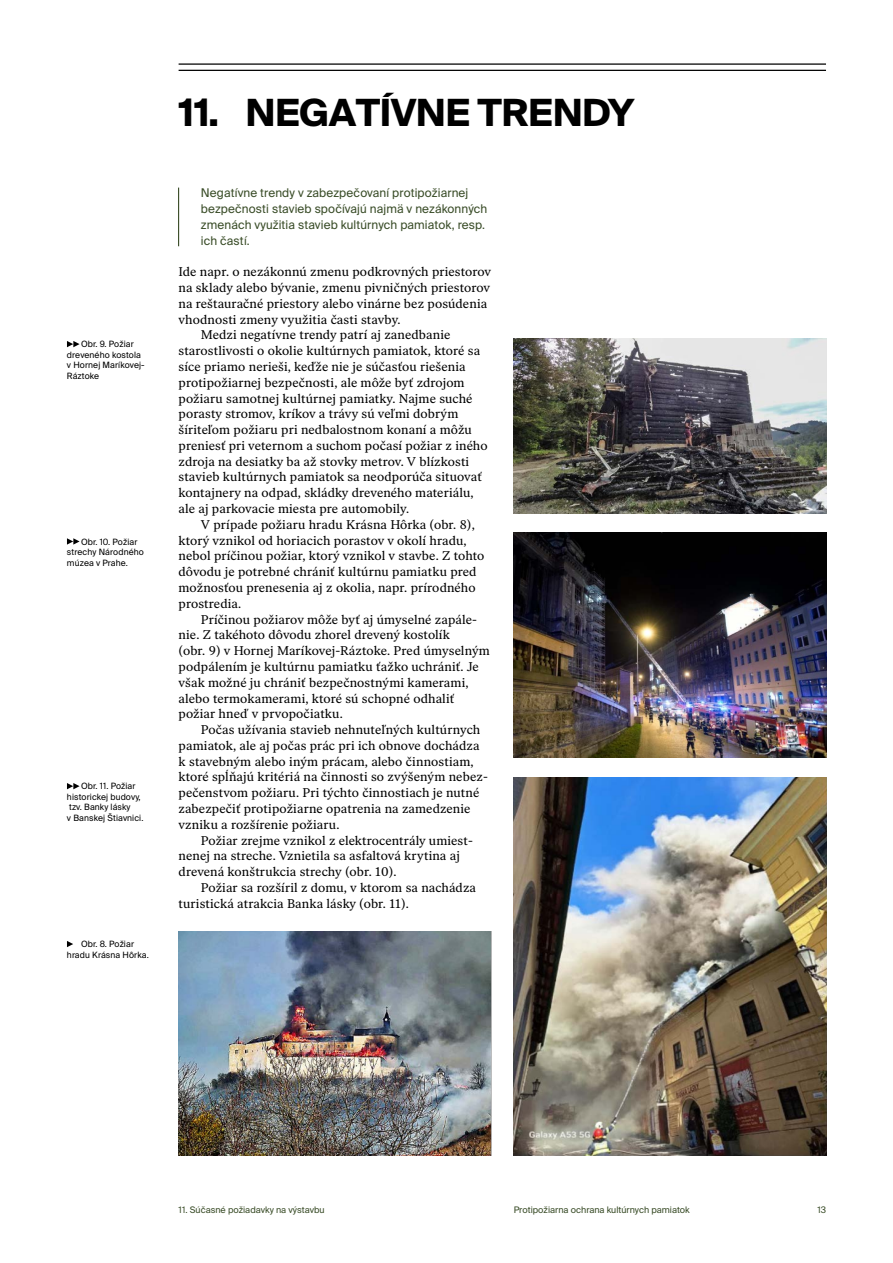
<style>
.page{position:relative;width:893px;height:1263px;background:#fff}
.page>*{position:absolute;margin:0;border:0;box-sizing:border-box;transform-origin:0 0}
.t1{font:700 37.5px "Suisse Intl";letter-spacing:-.015em;color:#000}
.T1{font:12.6px/15.8px "Ivar Text";letter-spacing:.015em;color:#000}
.TH1{font:12px/15.8px "Suisse Intl";letter-spacing:.01em;color:#394c27}
.t2{font:9px "Suisse Intl";color:#394c27}
.M1_-Popisky{font:8.7px/10.5px "Suisse Intl";letter-spacing:.015em;color:#000}
.s1{font-size:37.8px}
</style>
<div class="page">
<hr style="left:179px;top:63px;width:647px;height:2px;background:#000">
<hr style="left:179px;top:70px;width:647px;height:1px;background:#000">
<hr style="left:178px;top:188px;width:1px;height:58px;background:#394c27">
<img style="left:179px;top:931px;width:312px;height:225px">
<svg style="left:67px;top:941px;width:6px;height:6px"></svg>
<img style="left:513px;top:339px;width:313px;height:175px">
<svg style="left:67px;top:341px;width:13px;height:6px"></svg>
<img style="left:513px;top:532px;width:313px;height:226px">
<svg style="left:67px;top:538px;width:13px;height:7px"></svg>
<img style="left:513px;top:777px;width:313px;height:379px">
<svg style="left:67px;top:783px;width:13px;height:6px"></svg>
<p class="M1_-Popisky" style="left:67px;top:339px;width:79px;text-indent:14px">Obr. 9. Požiar dreveného kostola v Hornej Maríkovej-<br>Ráztoke</p>
<p class="M1_-Popisky" style="left:67px;top:536px;width:78px;text-indent:14px">Obr. 10. Požiar strechy Národného múzea v Prahe.</p>
<p class="M1_-Popisky" style="left:67px;top:781px;width:78px;text-indent:14px">Obr. 11. Požiar historickej budovy, tzv. Banky lásky<br>v Banskej Štiavnici.</p>
<p class="M1_-Popisky" style="left:67px;top:939px;width:83px;text-align:center">Obr. 8. Požiar<br>hradu Krásna Hôrka.</p>
<p class="t1" style="left:179px;top:91px;width:457px"><span class="s1">11.</span> NEGATÍVNE TRENDY</p>
<p class="TH1" style="left:201px;top:185px;width:288px">Negatívne trendy v zabezpečovaní protipožiarnej bezpečnosti stavieb spočívajú najmä v nezákonných zmenách využitia stavieb kultúrnych pamiatok, resp. ich častí.</p>
<p class="T1" style="left:179px;top:264px;width:314px">Ide napr. o nezákonnú zmenu podkrovných priestorov na sklady alebo bývanie, zmenu pivničných priestorov na reštauračné priestory alebo vinárne bez posúdenia vhodnosti zmeny využitia časti stavby.</p>
<p class="T1" style="left:179px;top:327px;width:311px;text-indent:22px">Medzi negatívne trendy patrí aj zanedbanie starostlivosti o okolie kultúrnych pamiatok, ktoré sa síce priamo nerieši, keďže nie je súčasťou riešenia protipožiarnej bezpečnosti, ale môže byť zdrojom požiaru samotnej kultúrnej pamiatky. Najme suché porasty stromov, kríkov a trávy sú veľmi dobrým šíriteľom požiaru pri nedbalostnom konaní a môžu preniesť pri veternom a suchom počasí požiar z iného zdroja na desiatky ba až stovky metrov. V blízkosti stavieb kultúrnych pamiatok sa neodporúča situovať kontajnery na odpad, skládky dreveného materiálu, ale aj parkovacie miesta pre automobily.</p>
<p class="T1" style="left:179px;top:517px;width:307px;text-indent:22px">V prípade požiaru hradu Krásna Hôrka (obr. 8), ktorý vznikol od horiacich porastov v okolí hradu, nebol príčinou požiar, ktorý vznikol v stavbe. Z tohto dôvodu je potrebné chrániť kultúrnu pamiatku pred možnosťou prenesenia aj z okolia, napr. prírodného prostredia.</p>
<p class="T1" style="left:179px;top:611px;width:313px;text-indent:22px">Príčinou požiarov môže byť aj úmyselné zapále&shy;nie. Z takéhoto dôvodu zhorel drevený kostolík<br>(obr. 9) v Hornej Maríkovej-Ráztoke. Pred úmyselným podpálením je kultúrnu pamiatku ťažko uchrániť. Je však možné ju chrániť bezpečnostnými kamerami, alebo termokamerami, ktoré sú schopné odhaliť požiar hneď v prvopočiatku.</p>
<p class="T1" style="left:179px;top:722px;width:311px;text-indent:22px">Počas užívania stavieb nehnuteľných kultúrnych pamiatok, ale aj počas prác pri ich obnove dochádza k stavebným alebo iným prácam, alebo činnostiam, ktoré spĺňajú kritériá na činnosti so zvýšeným nebez&shy;pečenstvom požiaru. Pri týchto činnostiach je nutné zabezpečiť protipožiarne opatrenia na zamedzenie vzniku a rozšírenie požiaru.</p>
<p class="T1" style="left:179px;top:832px;width:296px;text-indent:22px">Požiar zrejme vznikol z elektrocentrály umiest&shy;nenej na streche. Vznietila sa asfaltová krytina aj drevená konštrukcia strechy (obr. 10).</p>
<p class="T1" style="left:179px;top:880px;width:299px;text-indent:22px">Požiar sa rozšíril z domu, v ktorom sa nachádza turistická atrakcia Banka lásky (obr. 11).</p>
<p class="t2" style="left:179px;top:1205px;width:147px">11. Súčasné požiadavky na výstavbu</p>
<p class="t2" style="left:514px;top:1205px;width:178px">Protipožiarna ochrana kultúrnych pamiatok</p>
<p class="t2" style="left:817px;top:1205px;width:10px">13</p>
</div>
